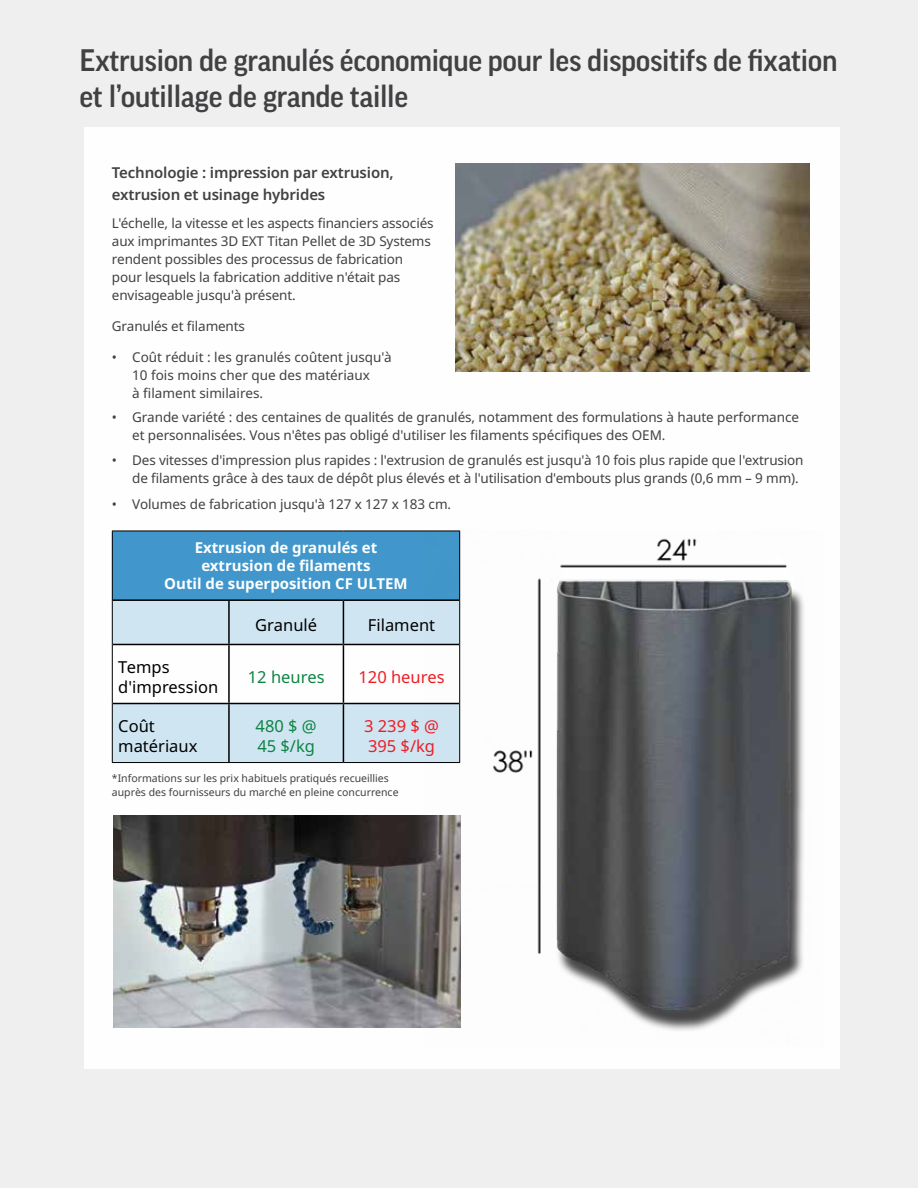
<style>
.page{position:relative;width:918px;height:1188px;background:#efeff0}
.page>*{position:absolute;margin:0;border:0;box-sizing:border-box;transform-origin:0 0}
.t1{font:500 30px/36px "Good Pro";letter-spacing:-.01em;color:#414042}
.t2{font:16.5px/19.8px "Noto Sans";color:#000}
.t3{font:16.5px/19.8px "Noto Sans";color:#ed1d24}
.t4{font:16.5px/19.8px "Noto Sans";color:#0d8442}
.t5{font:700 15px/18px "Noto Sans";color:#fff;text-align:center}
.t6{font:600 15px/22.5px "Noto Sans";letter-spacing:-.01em;color:#414042}
.t7{font:13.5px/18px "Noto Sans";letter-spacing:-.01em;color:#414042}
.t8{font:10.5px/13.2px "Noto Sans";color:#414042}
</style>
<div class="page">
<div style="left:84px;top:127px;width:756px;height:942px;background:#fefefe"></div>
<img style="left:113px;top:816px;width:312px;height:211px">
<div style="left:112px;top:531px;width:348px;height:69px;background:#4197cb"></div>
<svg style="left:113px;top:601px;width:312px;height:161px;fill:#d0e5f2"></svg>
<hr style="left:228px;top:601px;width:2px;height:43px;background:#000">
<hr style="left:343px;top:601px;width:1px;height:43px;background:#000">
<hr style="left:113px;top:644px;width:116px;height:1px;background:#000">
<hr style="left:229px;top:644px;width:114px;height:1px;background:#000">
<hr style="left:228px;top:645px;width:2px;height:58px;background:#000">
<hr style="left:343px;top:644px;width:116px;height:1px;background:#000">
<hr style="left:343px;top:645px;width:1px;height:58px;background:#000">
<hr style="left:113px;top:703px;width:116px;height:1px;background:#000">
<hr style="left:229px;top:703px;width:114px;height:1px;background:#000">
<hr style="left:228px;top:704px;width:2px;height:58px;background:#000">
<hr style="left:343px;top:703px;width:116px;height:1px;background:#000">
<hr style="left:343px;top:704px;width:1px;height:58px;background:#000">
<hr style="left:112px;top:600px;width:1px;height:44px;background:#000">
<hr style="left:112px;top:644px;width:1px;height:60px;background:#000">
<hr style="left:112px;top:704px;width:1px;height:58px;background:#000">
<hr style="left:112px;top:762px;width:117px;height:1px;background:#000">
<hr style="left:229px;top:762px;width:114px;height:1px;background:#000">
<hr style="left:343px;top:762px;width:117px;height:1px;background:#000">
<hr style="left:112px;top:531px;width:117px;height:1px;background:#000">
<hr style="left:112px;top:531px;width:1px;height:69px;background:#000">
<hr style="left:229px;top:531px;width:114px;height:1px;background:#000">
<hr style="left:343px;top:531px;width:117px;height:1px;background:#000">
<hr style="left:113px;top:599px;width:116px;height:2px;background:#000">
<hr style="left:229px;top:599px;width:114px;height:2px;background:#000">
<hr style="left:343px;top:599px;width:116px;height:2px;background:#000">
<img style="left:425px;top:531px;width:379px;height:500px">
<img style="left:455px;top:164px;width:354px;height:208px">
<h1 class="t1" style="left:80px;top:42px;width:760px">Extrusion de granulés économique pour les dispositifs de fixation et l’outillage de grande taille</h1>
<p class="t6" style="left:112px;top:162px;width:283px">Technologie : impression par extrusion, extrusion et usinage hybrides</p>
<p class="t7" style="left:112px;top:214px;width:323px">L'échelle, la vitesse et les aspects financiers associés aux imprimantes 3D EXT Titan Pellet de 3D Systems rendent possibles des processus de fabrication pour lesquels la fabrication additive n'était pas envisageable jusqu'à présent.</p>
<p class="t7" style="left:112px;top:317px;width:135px">Granulés et filaments</p>
<p class="t7" style="left:132px;top:347px;width:261px;text-indent:-20px">• Coût réduit : les granulés coûtent jusqu'à<br>10 fois moins cher que des matériaux<br>à filament similaires.</p>
<p class="t7" style="left:132px;top:408px;width:668px;text-indent:-20px">• Grande variété : des centaines de qualités de granulés, notamment des formulations à haute performance et personnalisées. Vous n'êtes pas obligé d'utiliser les filaments spécifiques des OEM.</p>
<p class="t7" style="left:132px;top:451px;width:673px;text-indent:-20px">• Des vitesses d'impression plus rapides : l'extrusion de granulés est jusqu'à 10 fois plus rapide que l'extrusion de filaments grâce à des taux de dépôt plus élevés et à l'utilisation d'embouts plus grands (0,6 mm – 9 mm).</p>
<p class="t7" style="left:112px;top:494px;width:341px">• Volumes de fabrication jusqu'à 127 x 127 x 183 cm.</p>
<p class="t5" style="left:164px;top:539px;width:245px">Extrusion de granulés et extrusion de filaments<br>Outil de superposition CF ULTEM</p>
<p class="t2" style="left:255px;top:615px;width:63px">Granulé</p>
<p class="t2" style="left:368px;top:615px;width:69px">Filament</p>
<p class="t2" style="left:118px;top:657px;width:101px">Temps d'impression</p>
<p class="t4" style="left:248px;top:667px;width:78px">12 heures</p>
<p class="t3" style="left:358px;top:667px;width:88px">120 heures</p>
<p class="t2" style="left:118px;top:716px;width:81px">Coût matériaux</p>
<p class="t4" style="left:256px;top:716px;width:63px">480 $ @<br>45 $/kg</p>
<p class="t3" style="left:364px;top:716px;width:76px">3 239 $ @<br>395 $/kg</p>
<p class="t8" style="left:112px;top:772px;width:288px">*Informations sur les prix habituels pratiqués recueillies auprès des fournisseurs du marché en pleine concurrence</p>
</div>
